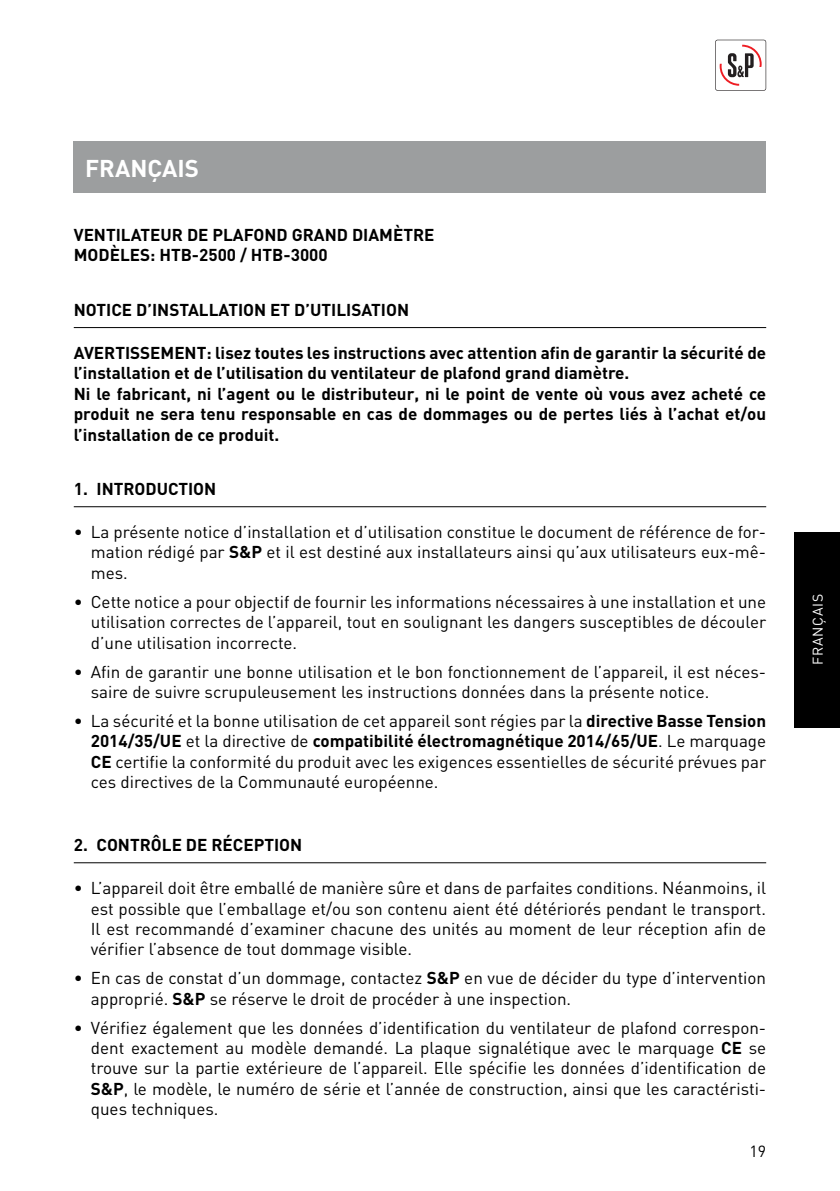
<style>
.page{position:relative;width:840px;height:1191px;background:#fff}
.page>*{position:absolute;margin:0;border:0;box-sizing:border-box;transform-origin:0 0}
.t1{font:700 24px "DIN";color:#fff}
.t2{font:17px/20.4px "DIN";color:#000;text-align:justify}
.t3{font:700 17px/20.4px "DIN";color:#000}
.t4{font:16px "DIN";color:#000}
.t5{font:14px "DIN";letter-spacing:.05em;color:#fff}
.s1{font-weight:700}
</style>
<div class="page">
<svg style="left:715px;top:40px;width:50px;height:51px"></svg>
<div style="left:794px;top:532px;width:45px;height:195px;background:#000"></div>
<hr style="left:74px;top:327px;width:691px;height:1px;background:#000">
<hr style="left:74px;top:506px;width:691px;height:1px;background:#000">
<hr style="left:74px;top:862px;width:691px;height:1px;background:#000">
<div style="left:74px;top:142px;width:691px;height:51px;background:#9c9e9f"></div>
<h1 class="t1" style="left:85px;top:160px;width:115px">FRANÇAIS</h1>
<p class="t3" style="left:74px;top:227px;width:362px">VENTILATEUR DE PLAFOND GRAND DIAMÈTRE<br>MODÈLES: HTB-2500 / HTB-3000</p>
<p class="t3" style="left:74px;top:301px;width:337px">NOTICE D’INSTALLATION ET D’UTILISATION</p>
<p class="t3" style="left:74px;top:345px;width:693px">AVERTISSEMENT: lisez toutes les instructions avec attention afin de garantir la sécurité de l’installation et de l’utilisation du ventilateur de plafond grand diamètre.<br>Ni le fabricant, ni l’agent ou le distributeur, ni le point de vente où vous avez acheté ce produit ne sera tenu responsable en cas de dommages ou de pertes liés à l’achat et/ou l’installation de ce produit.</p>
<p class="t3" style="left:74px;top:481px;width:144px">1. INTRODUCTION</p>
<p class="t2" style="left:91px;top:524px;width:676px;text-indent:-17px">• La présente notice d’installation et d’utilisation constitue le document de référence de for&shy;mation rédigé par <span class="s1">S&amp;P</span> et il est destiné aux installateurs ainsi qu’aux utilisateurs eux-mê&shy;mes.</p>
<p class="t2" style="left:91px;top:593px;width:676px;text-indent:-17px">• Cette notice a pour objectif de fournir les informations nécessaires à une installation et une utilisation correctes de l’appareil, tout en soulignant les dangers susceptibles de découler d’une utilisation incorrecte.</p>
<p class="t2" style="left:91px;top:663px;width:676px;text-indent:-17px">• Afin de garantir une bonne utilisation et le bon fonctionnement de l’appareil, il est néces&shy;saire de suivre scrupuleusement les instructions données dans la présente notice.</p>
<p class="t2" style="left:91px;top:712px;width:676px;text-indent:-17px">• La sécurité et la bonne utilisation de cet appareil sont régies par la <span class="s1">directive Basse Tension 2014/35/UE</span> et la directive de <span class="s1">compatibilité électromagnétique 2014/65/UE</span>. Le marquage <span class="s1">CE</span> certifie la conformité du produit avec les exigences essentielles de sécurité prévues par ces directives de la Communauté européenne.</p>
<p class="t3" style="left:74px;top:836px;width:230px">2. CONTRÔLE DE RÉCEPTION</p>
<p class="t2" style="left:91px;top:880px;width:676px;text-indent:-17px">• L’appareil doit être emballé de manière sûre et dans de parfaites conditions. Néanmoins, il est possible que l’emballage et/ou son contenu aient été détériorés pendant le transport.<br>Il est recommandé d’examiner chacune des unités au moment de leur réception afin de vérifier l’absence de tout dommage visible.</p>
<p class="t2" style="left:91px;top:970px;width:676px;text-indent:-17px">• En cas de constat d’un dommage, contactez <span class="s1">S&amp;P</span> en vue de décider du type d’intervention approprié. <span class="s1">S&amp;P</span> se réserve le droit de procéder à une inspection.</p>
<p class="t2" style="left:91px;top:1019px;width:676px;text-indent:-17px">• Vérifiez également que les données d’identification du ventilateur de plafond correspon&shy;dent exactement au modèle demandé. La plaque signalétique avec le marquage <span class="s1">CE</span> se trouve sur la partie extérieure de l’appareil. Elle spécifie les données d’identification de <span class="s1">S&amp;P</span>, le modèle, le numéro de série et l’année de construction, ainsi que les caractéristi&shy;ques techniques.</p>
<p class="t4" style="left:749px;top:1145px;width:18px">19</p>
<p class="t5" style="left:812px;top:665px;width:72px;rotate:-90deg">FRANÇAIS</p>
</div>
